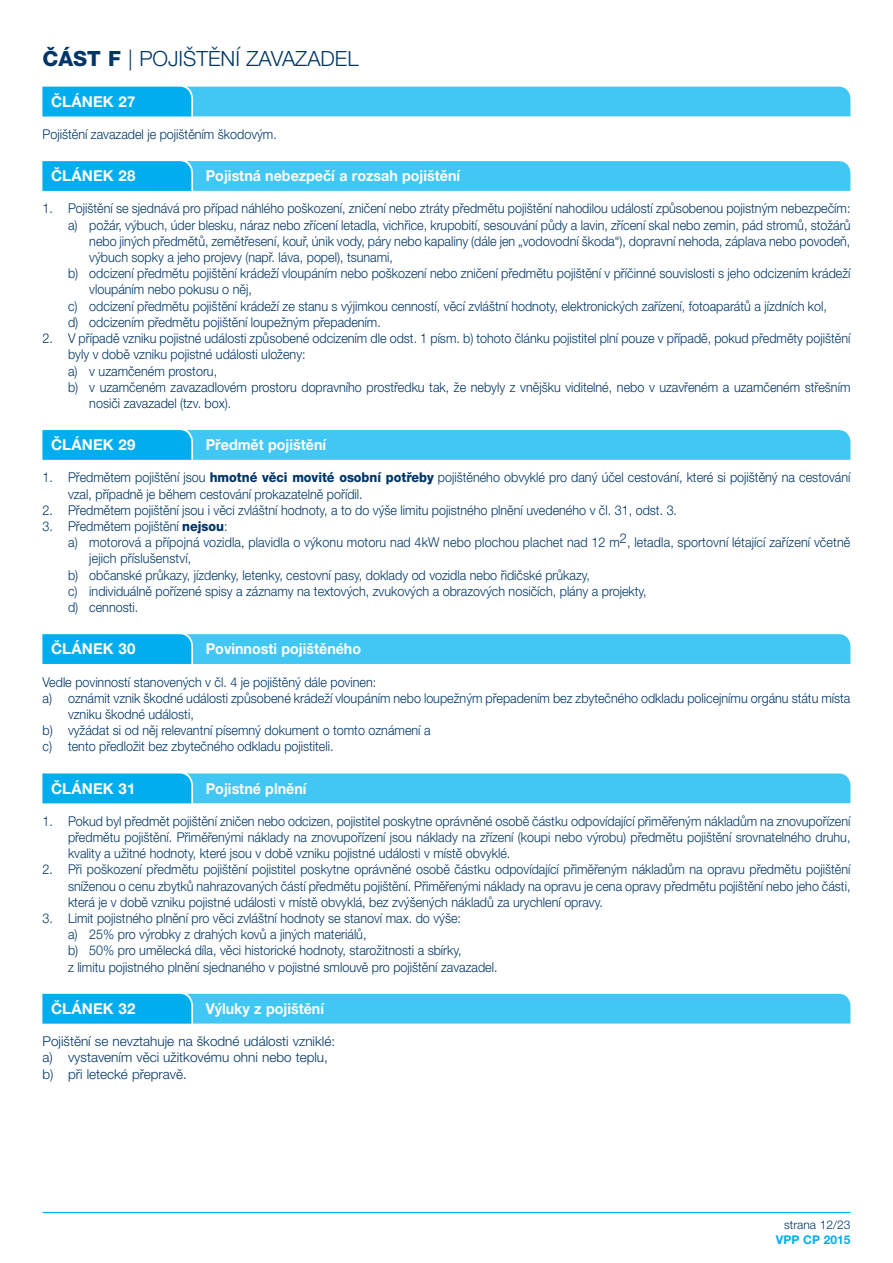
<style>
.page{position:relative;width:893px;height:1263px;background:#fff}
.page>*{position:absolute;margin:0;border:0;box-sizing:border-box;transform-origin:0 0}
.t1{font:300 21px "Helvetica Neue LT Pro";color:#003667}
.t2{font:700 15px "Helvetica Neue LT Pro";color:#fff;scale:.95 1}
.t3{font:700 15px "Helvetica Neue LT Pro";color:#fff}
.t4{font:300 13.5px/16.2px "Helvetica Neue LT Pro";color:#003667;scale:.93 1}
.t5{font:300 13.5px/16.2px "Helvetica Neue LT Pro";color:#003667}
.t6{font:300 12px "Helvetica Neue LT Pro";color:#003667}
.t7{font:700 12px "Helvetica Neue LT Pro";color:#00aeef}
.s1{font-weight:800}
</style>
<div class="page">
<hr style="left:43px;top:1212px;width:807px;height:1px;background:#00aeef">
<svg style="left:43px;top:86px;width:807px;height:30px;background:#38c3f3"></svg>
<svg style="left:43px;top:161px;width:807px;height:30px;background:#35c2f3"></svg>
<svg style="left:43px;top:430px;width:807px;height:30px;background:#35c2f3"></svg>
<svg style="left:43px;top:634px;width:807px;height:30px;background:#35c2f3"></svg>
<svg style="left:43px;top:773px;width:807px;height:30px;background:#37c3f3"></svg>
<svg style="left:43px;top:993px;width:807px;height:30px;background:#3ac4f3"></svg>
<h1 class="t1" style="left:43px;top:46px;width:318px"><span class="s1">ČÁST F</span> | POJIŠTĚNÍ ZAVAZADEL</h1>
<p class="t3" style="left:51px;top:92px;width:86px">ČLÁNEK 27</p>
<p class="t4" style="left:43px;top:126px;width:254px">Pojištění zavazadel je pojištěním škodovým.</p>
<p class="t3" style="left:51px;top:167px;width:86px">ČLÁNEK 28</p>
<p class="t2" style="left:206px;top:167px;width:269px">Pojistná nebezpečí a rozsah pojištění</p>
<p class="t4" style="left:43px;top:200px;width:870px">1. Pojištění se sjednává pro případ náhlého poškození, zničení nebo ztráty předmětu pojištění nahodilou událostí způsobenou pojistným nebezpečím:</p>
<p class="t4" style="left:68px;top:216px;width:843px">a) požár, výbuch, úder blesku, náraz nebo zřícení letadla, vichřice, krupobití, sesouvání půdy a lavin, zřícení skal nebo zemin, pád stromů, stožárů</p>
<p class="t4" style="left:89px;top:233px;width:820px">nebo jiných předmětů, zemětřesení, kouř, únik vody, páry nebo kapaliny (dále jen „vodovodní škoda“), dopravní nehoda, záplava nebo povodeň,</p>
<p class="t4" style="left:89px;top:249px;width:328px">výbuch sopky a jeho projevy (např. láva, popel), tsunami,</p>
<p class="t4" style="left:68px;top:265px;width:843px">b) odcizení předmětu pojištění krádeží vloupáním nebo poškození nebo zničení předmětu pojištění v příčinné souvislosti s jeho odcizením krádeží</p>
<p class="t4" style="left:89px;top:281px;width:176px">vloupáním nebo pokusu o něj,</p>
<p class="t4" style="left:68px;top:297px;width:818px">c) odcizení předmětu pojištění krádeží ze stanu s výjimkou cenností, věcí zvláštní hodnoty, elektronických zařízení, fotoaparátů a jízdních kol,</p>
<p class="t4" style="left:68px;top:314px;width:338px">d) odcizením předmětu pojištění loupežným přepadením.</p>
<p class="t4" style="left:43px;top:330px;width:870px">2. V případě vzniku pojistné události způsobené odcizením dle odst. 1 písm. b) tohoto článku pojistitel plní pouze v případě, pokud předměty pojištění</p>
<p class="t4" style="left:68px;top:346px;width:257px">byly v době vzniku pojistné události uloženy:</p>
<p class="t4" style="left:68px;top:362px;width:162px">a) v uzamčeném prostoru,</p>
<p class="t4" style="left:68px;top:378px;width:843px">b) v uzamčeném zavazadlovém prostoru dopravního prostředku tak, že nebyly z vnějšku viditelné, nebo v uzavřeném a uzamčeném střešním</p>
<p class="t4" style="left:89px;top:395px;width:154px">nosiči zavazadel (tzv. box).</p>
<p class="t3" style="left:51px;top:435px;width:86px">ČLÁNEK 29</p>
<p class="t2" style="left:206px;top:435px;width:128px">Předmět pojištění</p>
<p class="t4" style="left:68px;top:469px;width:843px;text-indent:-26px">1. Předmětem pojištění jsou <span class="s1">hmotné věci movité osobní potřeby</span> pojištěného obvyklé pro daný účel cestování, které si pojištěný na cestování vzal, případně je během cestování prokazatelně pořídil.</p>
<p class="t4" style="left:43px;top:502px;width:684px">2. Předmětem pojištění jsou i věci zvláštní hodnoty, a to do výše limitu pojistného plnění uvedeného v čl. 31, odst. 3.</p>
<p class="t4" style="left:43px;top:518px;width:200px">3. Předmětem pojištění <span class="s1">nejsou</span>:</p>
<p class="t4" style="left:68px;top:534px;width:843px">a) motorová a přípojná vozidla, plavidla o výkonu motoru nad 4kW nebo plochou plachet nad 12 m2, letadla, sportovní létající zařízení včetně</p>
<p class="t4" style="left:89px;top:550px;width:111px">jejich příslušenství,</p>
<p class="t4" style="left:68px;top:566px;width:563px">b) občanské průkazy, jízdenky, letenky, cestovní pasy, doklady od vozidla nebo řidičské průkazy,</p>
<p class="t4" style="left:68px;top:583px;width:624px">c) individuálně pořízené spisy a záznamy na textových, zvukových a obrazových nosičích, plány a projekty,</p>
<p class="t4" style="left:68px;top:599px;width:77px">d) cennosti.</p>
<p class="t3" style="left:51px;top:640px;width:86px">ČLÁNEK 30</p>
<p class="t2" style="left:206px;top:640px;width:165px">Povinnosti pojištěného</p>
<p class="t4" style="left:43px;top:673px;width:360px">Vedle povinností stanovených v čl. 4 je pojištěný dále povinen:</p>
<p class="t4" style="left:43px;top:689px;width:870px">a) oznámit vznik škodné události způsobené krádeží vloupáním nebo loupežným přepadením bez zbytečného odkladu policejnímu orgánu státu místa</p>
<p class="t4" style="left:68px;top:706px;width:137px">vzniku škodné události,</p>
<p class="t4" style="left:43px;top:722px;width:419px">b) vyžádat si od něj relevantní písemný dokument o tomto oznámení a</p>
<p class="t4" style="left:43px;top:738px;width:314px">c) tento předložit bez zbytečného odkladu pojistiteli.</p>
<p class="t3" style="left:51px;top:779px;width:86px">ČLÁNEK 31</p>
<p class="t2" style="left:206px;top:779px;width:107px">Pojistné plnění</p>
<p class="t4" style="left:68px;top:813px;width:843px;text-align:justify;text-indent:-26px">1. Pokud byl předmět pojištění zničen nebo odcizen, pojistitel poskytne oprávněné osobě částku odpovídající přiměřeným nákladům na znovupořízení předmětu pojištění. Přiměřenými náklady na znovupořízení jsou náklady na zřízení (koupi nebo výrobu) předmětu pojištění srovnatelného druhu, kvality a užitné hodnoty, které jsou v době vzniku pojistné události v místě obvyklé.</p>
<p class="t4" style="left:68px;top:861px;width:843px;text-align:justify;text-indent:-26px">2. Při poškození předmětu pojištění pojistitel poskytne oprávněné osobě částku odpovídající přiměřeným nákladům na opravu předmětu pojištění sníženou o cenu zbytků nahrazovaných částí předmětu pojištění. Přiměřenými náklady na opravu je cena opravy předmětu pojištění nebo jeho části, která je v době vzniku pojistné události v místě obvyklá, bez zvýšených nákladů za urychlení opravy.</p>
<p class="t4" style="left:68px;top:910px;width:463px;text-indent:-26px">3. Limit pojistného plnění pro věci zvláštní hodnoty se stanoví max. do výše:<br>a) 25% pro výrobky z drahých kovů a jiných materiálů,<br>b) 50% pro umělecká díla, věci historické hodnoty, starožitnosti a sbírky,<br>z limitu pojistného plnění sjednaného v pojistné smlouvě pro pojištění zavazadel.</p>
<p class="t3" style="left:51px;top:999px;width:86px">ČLÁNEK 32</p>
<p class="t2" style="left:206px;top:999px;width:126px">Výluky z pojištění</p>
<p class="t5" style="left:43px;top:1033px;width:294px">Pojištění se nevztahuje na škodné události vzniklé: a) vystavením věci užitkovému ohni nebo teplu, b) při letecké přepravě.</p>
<p class="t6" style="left:784px;top:1218px;width:68px">strana 12/23</p>
<p class="t7" style="left:776px;top:1232px;width:76px">VPP CP 2015</p>
</div>
